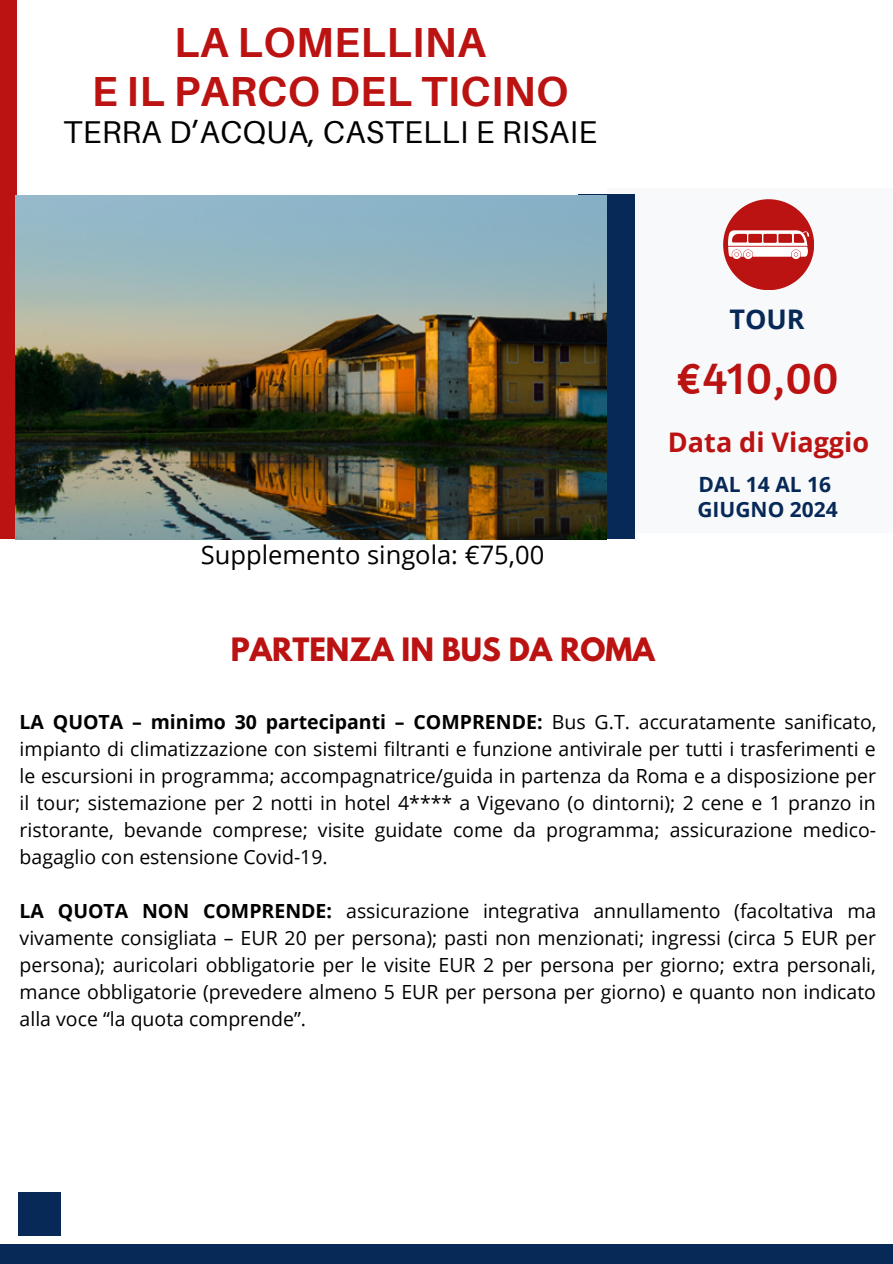
<style>
.page{position:relative;width:893px;height:1264px;background:#fff}
.page>*{position:absolute;margin:0;border:0;box-sizing:border-box;transform-origin:0 0}
.t1{font:47.25px "Amaranth";color:#bb1212}
.t2{font:700 42px/48.3px "Aileron";letter-spacing:.01em;color:#bb1212;text-align:center}
.t3{font:31.5px "Aileron";letter-spacing:.01em;color:#000}
.t4{font:700 28.5px "League Spartan";color:#bb1212}
.t5{font:700 27px "Open Sans";color:#bb1212}
.t6{font:700 27px "Open Sans";color:#072957}
.t7{font:25.5px "Open Sans";color:#000}
.t8{font:700 21px "Open Sans";color:#072957}
.t9{font:19.5px/27px "Open Sans";color:#000;text-align:justify}
.s1{font-weight:700}
</style>
<div class="page">
<div style="left:607px;top:188px;width:285px;height:344px;background:#f8f9fa"></div>
<div style="left:577px;top:194px;width:57px;height:344px;background:#072957"></div>
<div style="left:723px;top:199px;width:91px;height:91px;background:#bb1212;border-radius:50%"></div>
<div style="left:0;top:0;width:17px;height:538px;background:#bb1212"></div>
<div style="left:18px;top:1191px;width:43px;height:44px;background:#072957"></div>
<div style="left:0;top:1243px;width:892px;height:20px;background:#072957"></div>
<svg style="left:728px;top:230px;width:81px;height:29px"></svg>
<img style="left:15px;top:195px;width:591px;height:344px">
<p class="t2" style="left:92px;top:18px;width:478px">LA LOMELLINA<br>E IL PARCO DEL TICINO</p>
<p class="t3" style="left:63px;top:112px;width:535px">TERRA D’ACQUA, CASTELLI E RISAIE</p>
<p class="t7" style="left:201px;top:537px;width:345px">Supplemento singola: €75,00</p>
<h5 class="t6" style="left:729px;top:300px;width:77px">TOUR</h5>
<p class="t1" style="left:676px;top:348px;width:164px">€410,00</p>
<p class="t5" style="left:668px;top:423px;width:203px">Data di Viaggio</p>
<h6 class="t8" style="left:698px;top:469px;width:134px">DAL 14 AL 16</h6>
<p class="t8" style="left:697px;top:494px;width:142px">GIUGNO 2024</p>
<p class="t4" style="left:231px;top:635px;width:425px">PARTENZA IN BUS DA ROMA</p>
<h4 class="t9" style="left:20px;top:707px;width:858px"><span class="s1">LA QUOTA – minimo 30 partecipanti – COMPRENDE:</span> Bus G.T. accuratamente sanificato, impianto di climatizzazione con sistemi filtranti e funzione antivirale per tutti i trasferimenti e le escursioni in programma; accompagnatrice/guida in partenza da Roma e a disposizione per il tour; sistemazione per 2 notti in hotel 4**** a Vigevano (o dintorni); 2 cene e 1 pranzo in ristorante, bevande comprese; visite guidate come da programma; assicurazione medico&shy;bagaglio con estensione Covid-19.</h4>
<h1 class="t9" style="left:20px;top:896px;width:858px"><span class="s1">LA QUOTA NON COMPRENDE:</span> assicurazione integrativa annullamento (facoltativa ma vivamente consigliata – EUR 20 per persona); pasti non menzionati; ingressi (circa 5 EUR per persona); auricolari obbligatorie per le visite EUR 2 per persona per giorno; extra personali, mance obbligatorie (prevedere almeno 5 EUR per persona per giorno) e quanto non indicato alla voce “la quota comprende”.</h1>
</div>
